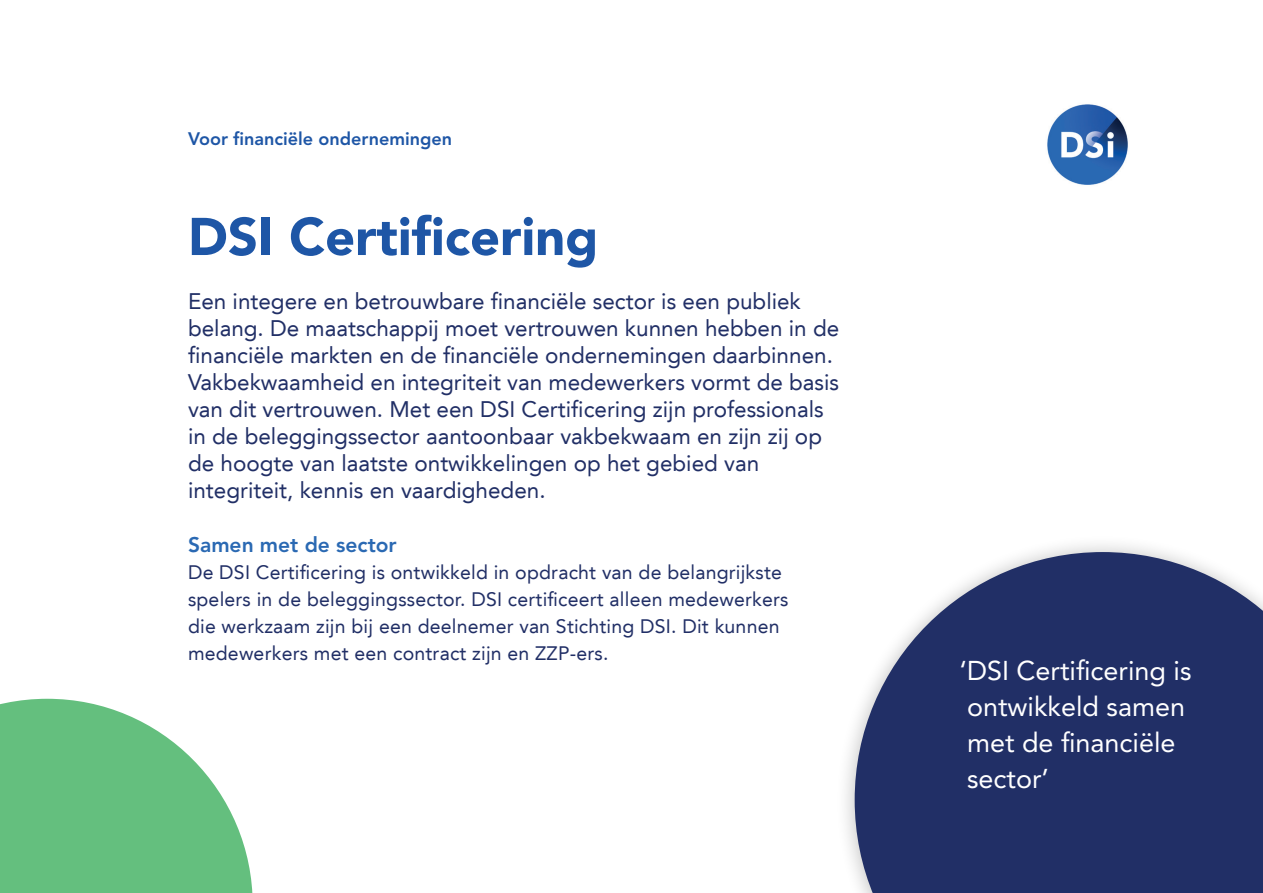
<style>
.page{position:relative;width:1263px;height:893px;background:#fff}
.page>*{position:absolute;margin:0;border:0;box-sizing:border-box;transform-origin:0 0}
.t1{font:900 52.5px "Avenir LT Std";color:#1e56a6}
.t2{font:27px/36px "Avenir LT Std";color:#fff}
.t3{font:22.5px/27px "Avenir LT";color:#212f66}
.t4{font:800 21px "Avenir LT Std";color:#2a69b3}
.t5{font:19.5px/27px "Avenir LT";letter-spacing:.01em;color:#212f66}
.t6{font:800 18px "Avenir LT Std";color:#1e56a6}
</style>
<div class="page">
<div style="left:834px;top:534px;width:429px;height:359px;background:#000001;opacity:.25"></div>
<svg style="left:855px;top:552px;width:408px;height:341px;background:#434e7d"></svg>
<svg style="left:0;top:699px;width:253px;height:194px;fill:#64bf7e"></svg>
<img style="left:1047px;top:104px;width:81px;height:81px">
<p class="t6" style="left:188px;top:128px;width:265px">Voor financiële ondernemingen</p>
<h1 class="t1" style="left:188px;top:205px;width:412px">DSI Certificering</h1>
<p class="t3" style="left:188px;top:288px;width:653px">Een integere en betrouwbare financiële sector is een publiek belang. De maatschappij moet vertrouwen kunnen hebben in de financiële markten en de financiële ondernemingen daarbinnen.<br>Vakbekwaamheid en integriteit van medewerkers vormt de basis van dit vertrouwen. Met een DSI Certificering zijn professionals in de beleggingssector aantoonbaar vakbekwaam en zijn zij op de hoogte van laatste ontwikkelingen op het gebied van integriteit, kennis en vaardigheden.</p>
<p class="t4" style="left:188px;top:532px;width:210px">Samen met de sector</p>
<p class="t5" style="left:188px;top:559px;width:602px">De DSI Certificering is ontwikkeld in opdracht van de belangrijkste spelers in de beleggingssector. DSI certificeert alleen medewerkers die werkzaam zijn bij een deelnemer van Stichting DSI. Dit kunnen medewerkers met een contract zijn en ZZP-ers.</p>
<p class="t2" style="left:959px;top:653px;width:234px">‘DSI Certificering is ontwikkeld samen met de financiële sector’</p>
</div>
